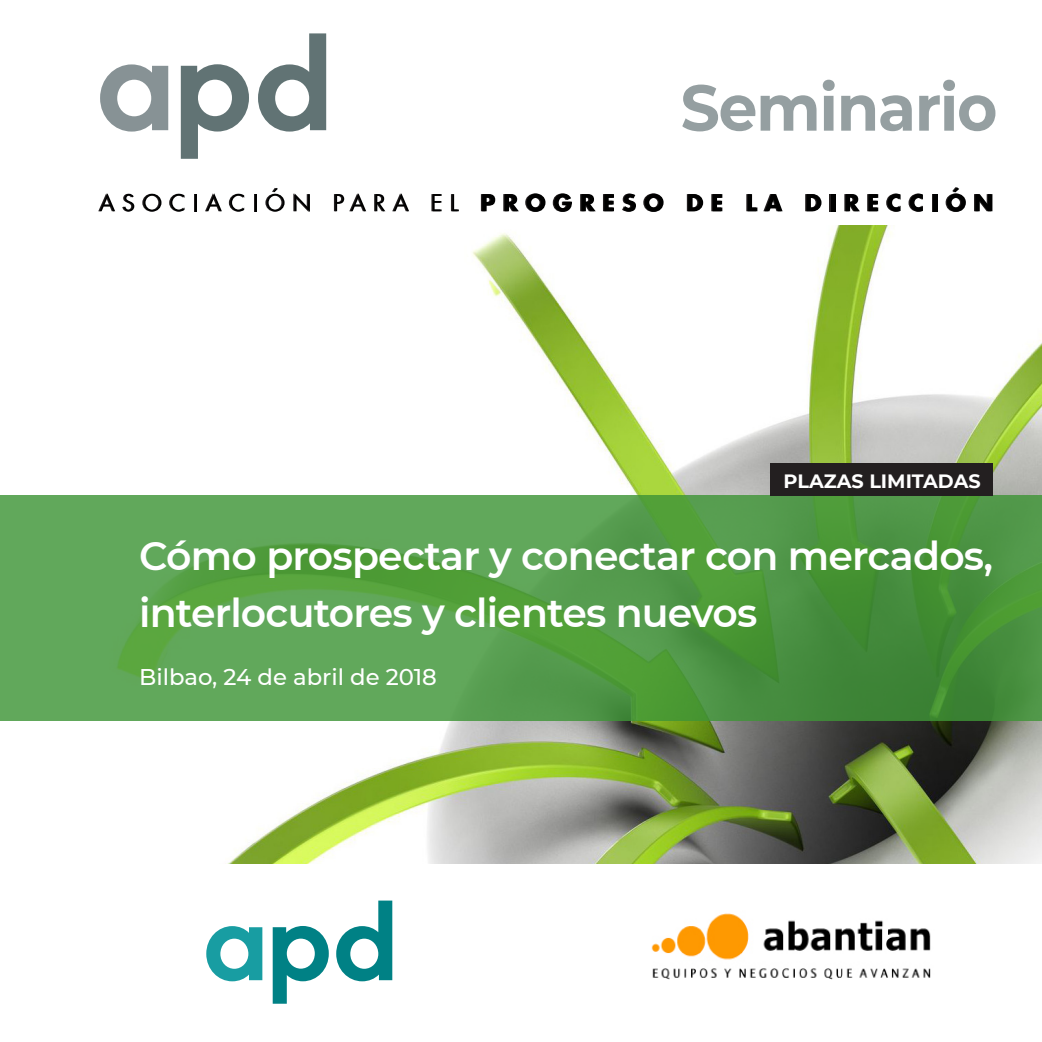
<style>
.page{position:relative;width:1042px;height:1042px;background:#fff}
.page>*{position:absolute;margin:0;border:0;box-sizing:border-box;transform-origin:0 0}
.t1{font:700 64.75px "Montserrat";letter-spacing:-.02em;color:#959fa1;scale:.95 1}
.t2{font:600 39.38px/57.2px "Montserrat";letter-spacing:-.02em;color:#fff}
.t3{font:500 22.75px "Montserrat";color:#fff}
.t4{font:700 19.25px "Montserrat";color:#fff}
</style>
<div class="page">
<img style="left:228px;top:226px;width:814px;height:637px">
<svg style="left:181px;top:64px;width:68px;height:95px"></svg>
<svg style="left:258px;top:33px;width:68px;height:99px"></svg>
<svg style="left:100px;top:64px;width:68px;height:68px"></svg>
<div style="left:829px;top:194px;width:5px;height:17px;background:#231f20"></div>
<hr style="left:932px;top:194px;width:4px;height:17px;background:#231f20">
<svg style="left:98px;top:193px;width:17px;height:18px"></svg>
<svg style="left:122px;top:194px;width:12px;height:18px"></svg>
<svg style="left:142px;top:194px;width:19px;height:18px"></svg>
<svg style="left:169px;top:194px;width:15px;height:18px"></svg>
<svg style="left:194px;top:194px;width:3px;height:17px"></svg>
<svg style="left:205px;top:193px;width:17px;height:18px"></svg>
<svg style="left:229px;top:194px;width:15px;height:18px"></svg>
<svg style="left:254px;top:194px;width:3px;height:17px"></svg>
<svg style="left:265px;top:188px;width:20px;height:24px"></svg>
<svg style="left:293px;top:193px;width:17px;height:19px"></svg>
<svg style="left:334px;top:193px;width:32px;height:18px"></svg>
<svg style="left:374px;top:194px;width:11px;height:17px"></svg>
<svg style="left:392px;top:193px;width:17px;height:18px"></svg>
<svg style="left:431px;top:194px;width:11px;height:17px"></svg>
<svg style="left:451px;top:194px;width:8px;height:17px"></svg>
<svg style="left:481px;top:194px;width:14px;height:17px"></svg>
<svg style="left:503px;top:194px;width:16px;height:17px"></svg>
<svg style="left:525px;top:193px;width:20px;height:19px"></svg>
<svg style="left:553px;top:193px;width:19px;height:19px"></svg>
<svg style="left:580px;top:194px;width:16px;height:17px"></svg>
<svg style="left:603px;top:194px;width:11px;height:17px"></svg>
<svg style="left:622px;top:194px;width:14px;height:18px"></svg>
<svg style="left:643px;top:193px;width:20px;height:19px"></svg>
<svg style="left:687px;top:194px;width:16px;height:17px"></svg>
<svg style="left:711px;top:194px;width:11px;height:17px"></svg>
<svg style="left:746px;top:194px;width:11px;height:17px"></svg>
<svg style="left:763px;top:194px;width:19px;height:17px"></svg>
<svg style="left:805px;top:194px;width:16px;height:17px"></svg>
<hr style="left:831px;top:194px;width:4px;height:17px;background:#000">
<svg style="left:844px;top:194px;width:16px;height:17px"></svg>
<svg style="left:867px;top:194px;width:11px;height:17px"></svg>
<svg style="left:886px;top:194px;width:14px;height:18px"></svg>
<svg style="left:908px;top:194px;width:15px;height:18px"></svg>
<hr style="left:933px;top:194px;width:4px;height:17px;background:#000">
<svg style="left:945px;top:187px;width:21px;height:25px"></svg>
<svg style="left:974px;top:194px;width:18px;height:17px"></svg>
<svg style="left:0;top:495px;width:1042px;height:226px;background:#559d4b"></svg>
<svg style="left:273px;top:926px;width:56px;height:77px"></svg>
<svg style="left:336px;top:900px;width:56px;height:81px"></svg>
<svg style="left:206px;top:926px;width:56px;height:55px"></svg>
<div style="left:770px;top:463px;width:222px;height:32px;background:#231f20"></div>
<img style="left:651px;top:913px;width:280px;height:67px">
<p class="t1" style="left:680px;top:61px;width:335px">Seminario</p>
<p class="t4" style="left:783px;top:467px;width:199px">PLAZAS LIMITADAS</p>
<p class="t2" style="left:139px;top:525px;width:855px">Cómo prospectar y conectar con mercados, interlocutores y clientes nuevos</p>
<p class="t3" style="left:139px;top:661px;width:299px">Bilbao, 24 de abril de 2018</p>
</div>
